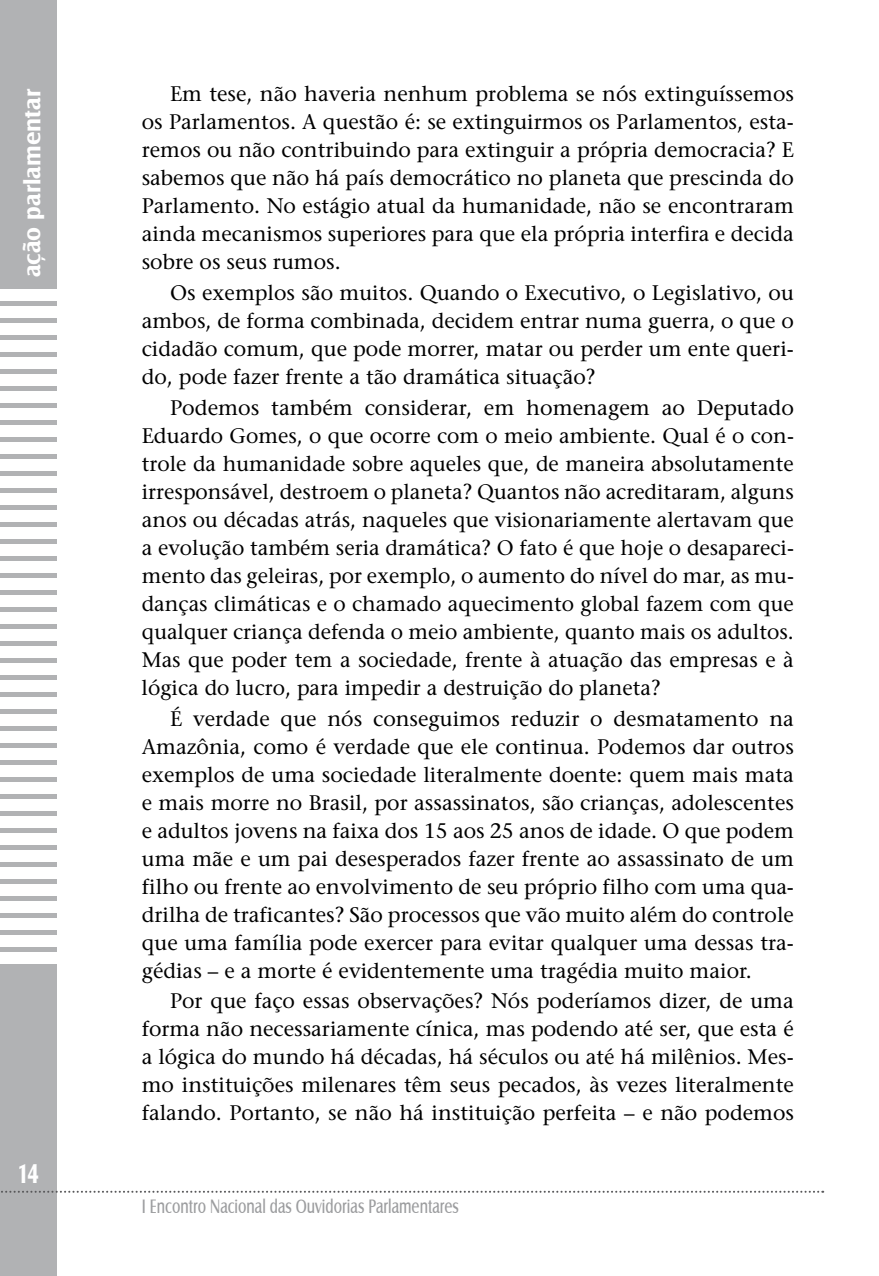
<style>
.page{position:relative;width:879px;height:1276px;background:#fff}
.page>*{position:absolute;margin:0;border:0;box-sizing:border-box;transform-origin:0 0}
.t1{font:700 28px "Castle T";color:#fff;scale:.75 1}
.t2{font:700 24px "Castle T";color:#fff}
.t3{font:21px/28px "Stone Serif";color:#000;text-align:justify}
.t4{font:20px "Castle T";color:#9c9d9f;scale:.75 1}
</style>
<div class="page">
<div style="left:0;top:0;width:57px;height:1276px;background:#b1b2b4"></div>
<div style="left:0;top:289px;width:57px;height:11px;background:#fff"></div>
<div style="left:0;top:306px;width:57px;height:11px;background:#fff"></div>
<div style="left:0;top:323px;width:57px;height:11px;background:#fff"></div>
<div style="left:0;top:340px;width:57px;height:11px;background:#fff"></div>
<div style="left:0;top:357px;width:57px;height:12px;background:#fff"></div>
<div style="left:0;top:374px;width:57px;height:12px;background:#fff"></div>
<div style="left:0;top:391px;width:57px;height:12px;background:#fff"></div>
<div style="left:0;top:408px;width:57px;height:12px;background:#fff"></div>
<div style="left:0;top:425px;width:57px;height:12px;background:#fff"></div>
<div style="left:0;top:442px;width:57px;height:12px;background:#fff"></div>
<div style="left:0;top:459px;width:57px;height:12px;background:#fff"></div>
<div style="left:0;top:476px;width:57px;height:12px;background:#fff"></div>
<div style="left:0;top:493px;width:57px;height:12px;background:#fff"></div>
<div style="left:0;top:510px;width:57px;height:12px;background:#fff"></div>
<div style="left:0;top:527px;width:57px;height:12px;background:#fff"></div>
<div style="left:0;top:544px;width:57px;height:12px;background:#fff"></div>
<div style="left:0;top:561px;width:57px;height:12px;background:#fff"></div>
<div style="left:0;top:578px;width:57px;height:12px;background:#fff"></div>
<div style="left:0;top:595px;width:57px;height:12px;background:#fff"></div>
<div style="left:0;top:612px;width:57px;height:12px;background:#fff"></div>
<div style="left:0;top:629px;width:57px;height:12px;background:#fff"></div>
<div style="left:0;top:646px;width:57px;height:12px;background:#fff"></div>
<div style="left:0;top:663px;width:57px;height:12px;background:#fff"></div>
<div style="left:0;top:680px;width:57px;height:12px;background:#fff"></div>
<div style="left:0;top:697px;width:57px;height:12px;background:#fff"></div>
<div style="left:0;top:714px;width:57px;height:12px;background:#fff"></div>
<div style="left:0;top:731px;width:57px;height:12px;background:#fff"></div>
<div style="left:0;top:748px;width:57px;height:12px;background:#fff"></div>
<div style="left:0;top:765px;width:57px;height:12px;background:#fff"></div>
<div style="left:0;top:782px;width:57px;height:12px;background:#fff"></div>
<div style="left:0;top:799px;width:57px;height:12px;background:#fff"></div>
<div style="left:0;top:816px;width:57px;height:12px;background:#fff"></div>
<div style="left:0;top:833px;width:57px;height:12px;background:#fff"></div>
<div style="left:0;top:850px;width:57px;height:12px;background:#fff"></div>
<div style="left:0;top:867px;width:57px;height:12px;background:#fff"></div>
<div style="left:0;top:884px;width:57px;height:12px;background:#fff"></div>
<div style="left:0;top:901px;width:57px;height:12px;background:#fff"></div>
<div style="left:0;top:918px;width:57px;height:12px;background:#fff"></div>
<div style="left:0;top:935px;width:57px;height:12px;background:#fff"></div>
<div style="left:0;top:952px;width:57px;height:12px;background:#fff"></div>
<svg style="left:1px;top:1190px;width:822px;height:2px"></svg>
<p class="t2" style="left:19px;top:277px;width:190px;rotate:-90deg">ação parlamentar</p>
<h1 class="t1" style="left:18px;top:1157px;width:30px">14</h1>
<p class="t3" style="left:142px;top:80px;width:654px;text-indent:28px">Em tese, não haveria nenhum problema se nós extinguíssemos os Parlamentos. A questão é: se extinguirmos os Parlamentos, esta&shy;remos ou não contribuindo para extinguir a própria democracia? E sabemos que não há país democrático no planeta que prescinda do Parlamento. No estágio atual da humanidade, não se encontraram ainda mecanismos superiores para que ela própria interfira e decida sobre os seus rumos.</p>
<p class="t3" style="left:142px;top:278px;width:654px;text-indent:28px">Os exemplos são muitos. Quando o Executivo, o Legislativo, ou ambos, de forma combinada, decidem entrar numa guerra, o que o cidadão comum, que pode morrer, matar ou perder um ente queri&shy;do, pode fazer frente a tão dramática situação?</p>
<p class="t3" style="left:142px;top:393px;width:654px;text-indent:28px">Podemos também considerar, em homenagem ao Deputado Eduardo Gomes, o que ocorre com o meio ambiente. Qual é o con&shy;trole da humanidade sobre aqueles que, de maneira absolutamente irresponsável, destroem o planeta? Quantos não acreditaram, alguns anos ou décadas atrás, naqueles que visionariamente alertavam que a evolução também seria dramática? O fato é que hoje o desapareci&shy;mento das geleiras, por exemplo, o aumento do nível do mar, as mu&shy;danças climáticas e o chamado aquecimento global fazem com que qualquer criança defenda o meio ambiente, quanto mais os adultos.<br>Mas que poder tem a sociedade, frente à atuação das empresas e à lógica do lucro, para impedir a destruição do planeta?</p>
<p class="t3" style="left:142px;top:704px;width:654px;text-indent:28px">É verdade que nós conseguimos reduzir o desmatamento na Amazônia, como é verdade que ele continua. Podemos dar outros exemplos de uma sociedade literalmente doente: quem mais mata e mais morre no Brasil, por assassinatos, são crianças, adolescentes e adultos jovens na faixa dos 15 aos 25 anos de idade. O que podem uma mãe e um pai desesperados fazer frente ao assassinato de um filho ou frente ao envolvimento de seu próprio filho com uma qua&shy;drilha de traficantes? São processos que vão muito além do controle que uma família pode exercer para evitar qualquer uma dessas tra&shy;gédias – e a morte é evidentemente uma tragédia muito maior.</p>
<p class="t3" style="left:142px;top:987px;width:654px;text-indent:28px">Por que faço essas observações? Nós poderíamos dizer, de uma forma não necessariamente cínica, mas podendo até ser, que esta é a lógica do mundo há décadas, há séculos ou até há milênios. Mes&shy;mo instituições milenares têm seus pecados, às vezes literalmente falando. Portanto, se não há instituição perfeita – e não podemos</p>
<p class="t4" style="left:142px;top:1195px;width:424px">I Encontro Nacional das Ouvidorias Parlamentares</p>
</div>
